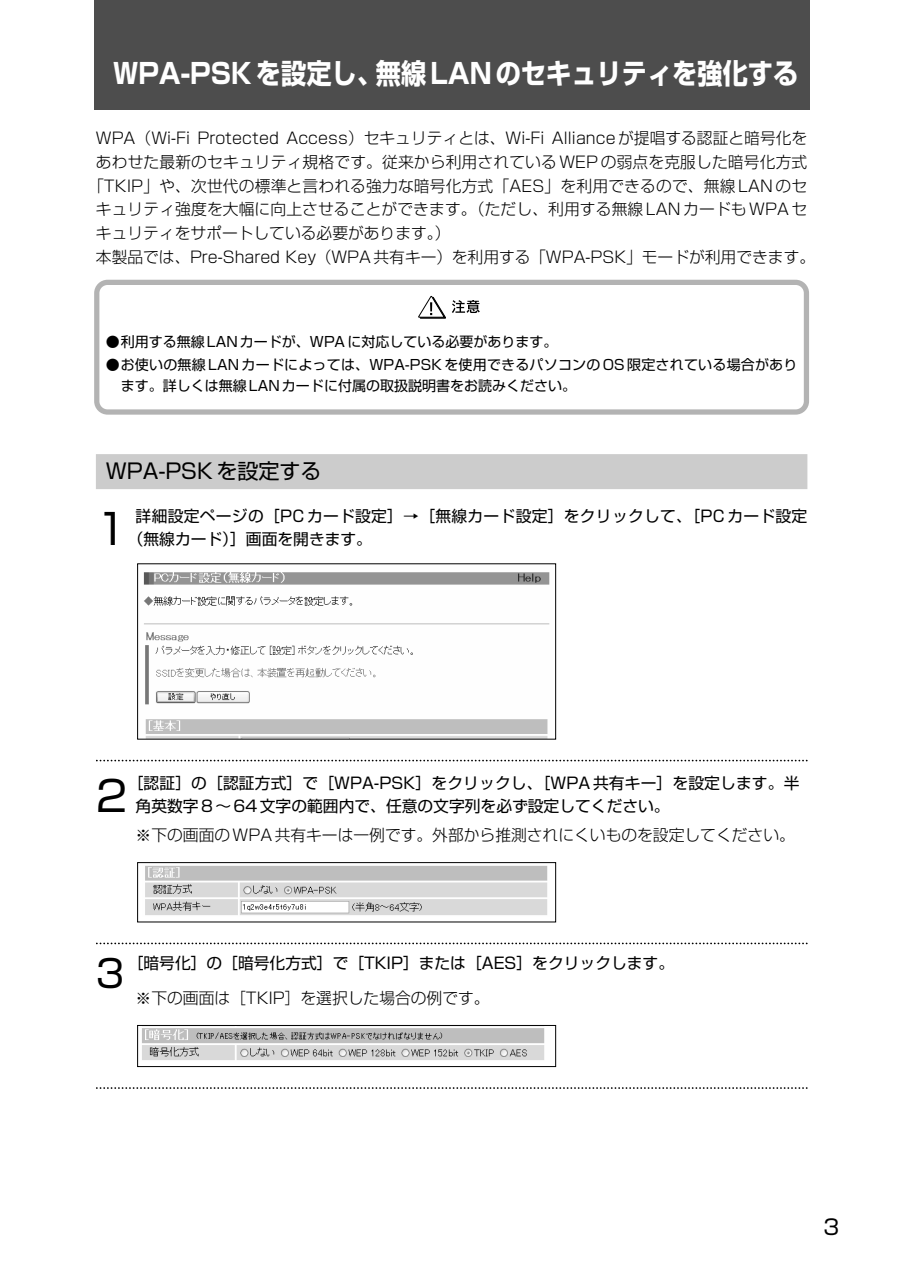
<style>
.page{position:relative;width:902px;height:1274px;background:#fff}
.page>*{position:absolute;margin:0;border:0;box-sizing:border-box;transform-origin:0 0}
.t1{font:42px "Shin Go";color:#000}
.t2{font:37.98px "Shin Go";color:#000}
.t3{font:700 28px "Shin Go";color:#fff;scale:.9 1}
.t4{font:21px "Shin Go";color:#000}
.t5{font:300 15.75px "Shin Go";color:#000}
.t6{font:15.75px/22.8px "Shin Go";letter-spacing:.01em;color:#000}
.t7{font:14px/21px "Shin Go";color:#000}
</style>
<div class="page">
<div style="left:94px;top:0;width:715px;height:109px;background:#4d4d4d"></div>
<div style="left:96px;top:454px;width:711px;height:35px;background:#ccc"></div>
<svg style="left:97px;top:760px;width:710px;height:1px"></svg>
<svg style="left:97px;top:943px;width:710px;height:1px"></svg>
<svg style="left:97px;top:1087px;width:710px;height:2px"></svg>
<img style="left:142px;top:1028px;width:403px;height:32px">
<div style="left:137px;top:1025px;width:418px;height:42px;border:1px solid #000"></div>
<img style="left:145px;top:865px;width:403px;height:50px">
<div style="left:137px;top:862px;width:418px;height:60px;border:1px solid #000"></div>
<img style="left:143px;top:572px;width:407px;height:165px">
<div style="left:94px;top:280px;width:714px;height:135px;border:5px solid #b3b3b3;border-radius:11px"></div>
<svg style="left:418px;top:295px;width:61px;height:24px"></svg>
<h3 class="t3" style="left:113px;top:63px;width:762px">WPA-PSK を設定し、無線 LAN のセキュリティを強化する</h3>
<p class="t5" style="left:96px;top:133px;width:712px">WPA（Wi-Fi Protected Access）セキュリティとは、Wi-Fi Allianceが提唱する認証と暗号化を</p>
<p class="t5" style="left:96px;top:156px;width:712px">あわせた最新のセキュリティ規格です。従来から利用されているWEPの弱点を克服した暗号化方式</p>
<p class="t5" style="left:88px;top:180px;width:720px">「TKIP」や、次世代の標準と言われる強力な暗号化方式「AES」を利用できるので、無線LANのセ</p>
<p class="t5" style="left:96px;top:203px;width:712px">キュリティ強度を大幅に向上させることができます。（ただし、利用する無線LANカードもWPAセ</p>
<p class="t5" style="left:96px;top:227px;width:356px">キュリティをサポートしている必要があります。）</p>
<p class="t5" style="left:96px;top:251px;width:720px">本製品では、Pre-Shared Key（WPA共有キー）を利用する「WPA-PSK」モードが利用できます。</p>
<p class="t7" style="left:106px;top:332px;width:453px">●利用する無線LANカードが、WPAに対応している必要があります。</p>
<p class="t7" style="left:121px;top:356px;width:678px;text-indent:-15px">●お使いの無線LANカードによっては、WPA-PSKを使用できるパソコンのOS限定されている場合があります。詳しくは無線LANカードに付属の取扱説明書をお読みください。</p>
<h3 class="t4" style="left:106px;top:463px;width:217px">WPA-PSKを設定する</h3>
<h1 class="t1" style="left:96px;top:513px;width:33px">1</h1>
<p class="t6" style="left:128px;top:506px;width:681px;text-indent:8px">詳細設定ページの［PCカード設定］→［無線カード設定］をクリックして、［PCカード設定（無線カード）］画面を開きます。</p>
<h1 class="t1" style="left:96px;top:780px;width:33px">2</h1>
<p class="t6" style="left:136px;top:774px;width:665px;text-indent:-8px">［認証］の［認証方式］で［WPA-PSK］をクリックし、［WPA共有キー］を設定します。半角英数字8～64文字の範囲内で、任意の文字列を必ず設定してください。</p>
<p class="t5" style="left:136px;top:829px;width:660px">※下の画面のWPA共有キーは一例です。外部から推測されにくいものを設定してください。</p>
<h2 class="t2" style="left:96px;top:959px;width:30px">3</h2>
<p class="t6" style="left:128px;top:953px;width:547px">［暗号化］の［暗号化方式］で［TKIP］または［AES］をクリックします。</p>
<p class="t5" style="left:136px;top:992px;width:355px">※下の画面は［TKIP］を選択した場合の例です。</p>
<h3 class="t4" style="left:823px;top:1219px;width:17px">3</h3>
</div>
